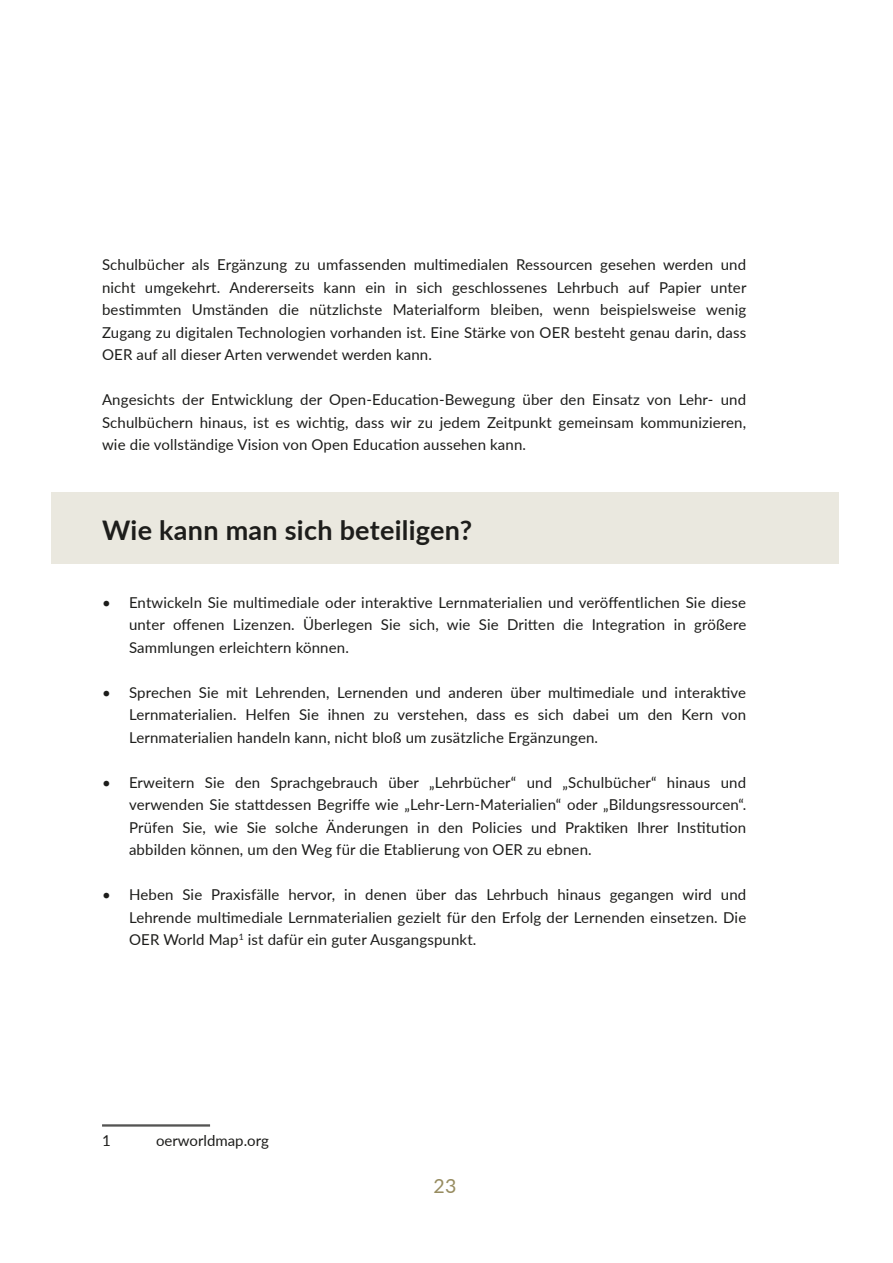
<style>
.page{position:relative;width:893px;height:1263px;background:#fff}
.page>*{position:absolute;margin:0;border:0;box-sizing:border-box;transform-origin:0 0}
.t1{font:700 27px "Lato";letter-spacing:.01em;color:#1d1d1b}
.t2{font:19.5px "Lato";color:#978c60}
.t3{font:15px/22.5px "Lato";letter-spacing:.01em;color:#1d1d1b;text-align:justify}
</style>
<div class="page">
<div style="left:51px;top:492px;width:788px;height:72px;background:#eae8df"></div>
<hr style="left:102px;top:1125px;width:108px;height:1px;background:#1d1d1b">
<hr style="left:102px;top:1126px;width:108px;height:1px;background:#1d1d1b">
<p class="t3" style="left:102px;top:253px;width:646px">Schulbücher als Ergänzung zu umfassenden multimedialen Ressourcen gesehen werden und nicht umgekehrt. Andererseits kann ein in sich geschlossenes Lehrbuch auf Papier unter bestimmten Umständen die nützlichste Materialform bleiben, wenn beispielsweise wenig Zugang zu digitalen Technologien vorhanden ist. Eine Stärke von OER besteht genau darin, dass OER auf all dieser Arten verwendet werden kann.</p>
<p class="t3" style="left:102px;top:388px;width:646px">Angesichts der Entwicklung der Open-Education-Bewegung über den Einsatz von Lehr- und Schulbüchern hinaus, ist es wichtig, dass wir zu jedem Zeitpunkt gemeinsam kommunizieren, wie die vollständige Vision von Open Education aussehen kann.</p>
<h1 class="t1" style="left:102px;top:513px;width:372px">Wie kann man sich beteiligen?</h1>
<p class="t3" style="left:129px;top:590px;width:619px;text-indent:-27px">• Entwickeln Sie multimediale oder interaktive Lernmaterialien und veröffentlichen Sie diese unter offenen Lizenzen. Überlegen Sie sich, wie Sie Dritten die Integration in größere Sammlungen erleichtern können.</p>
<p class="t3" style="left:129px;top:680px;width:619px;text-indent:-27px">• Sprechen Sie mit Lehrenden, Lernenden und anderen über multimediale und interaktive Lernmaterialien. Helfen Sie ihnen zu verstehen, dass es sich dabei um den Kern von Lernmaterialien handeln kann, nicht bloß um zusätzliche Ergänzungen.</p>
<p class="t3" style="left:129px;top:770px;width:619px;text-indent:-27px">• Erweitern Sie den Sprachgebrauch über „Lehrbücher“ und „Schulbücher“ hinaus und verwenden Sie stattdessen Begriffe wie „Lehr-Lern-Materialien“ oder „Bildungsressourcen“.<br>Prüfen Sie, wie Sie solche Änderungen in den Policies und Praktiken Ihrer Institution abbilden können, um den Weg für die Etablierung von OER zu ebnen.</p>
<p class="t3" style="left:129px;top:883px;width:619px;text-indent:-27px">• Heben Sie Praxisfälle hervor, in denen über das Lehrbuch hinaus gegangen wird und Lehrende multimediale Lernmaterialien gezielt für den Erfolg der Lernenden einsetzen. Die OER World Map<sup>1</sup> ist dafür ein guter Ausgangspunkt.</p>
<p class="t3" style="left:102px;top:1129px;width:10px">1</p>
<p class="t3" style="left:156px;top:1129px;width:114px">oerworldmap.org</p>
<h2 class="t2" style="left:433px;top:1173px;width:24px">23</h2>
</div>
